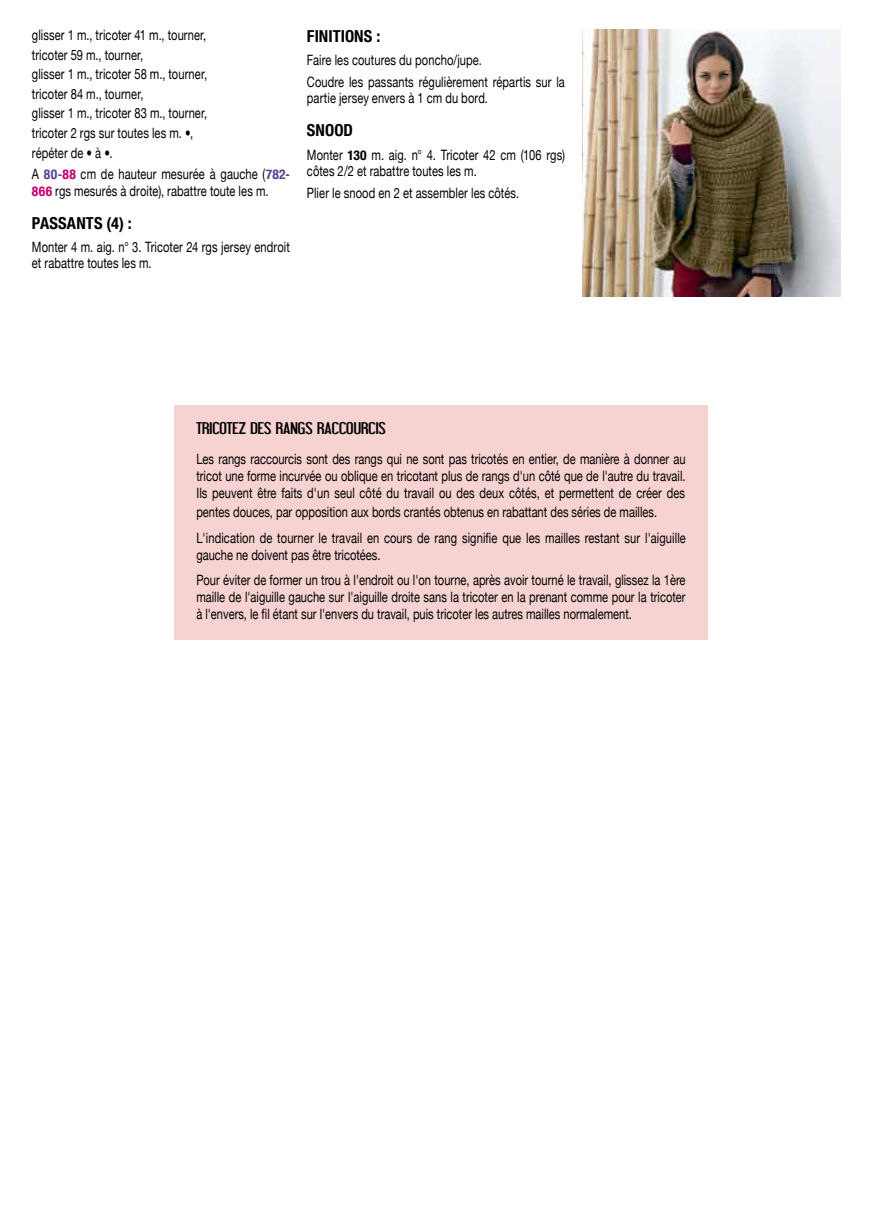
<style>
.page{position:relative;width:872px;height:1212px;background:#fff}
.page>*{position:absolute;margin:0;border:0;box-sizing:border-box;transform-origin:0 0}
.t1{font:700 condensed 16.5px "Helvetica Neue";letter-spacing:.005em;color:#000}
.t2{font:16.5px "Libel Suit";color:#000;scale:1.4 1}
.t3{font:14.25px/19.6px "Helvetica Neue";letter-spacing:.005em;color:#000;scale:.78 1}
.s1{font-weight:700;font-stretch:condensed;font-size:13.5px;color:#5a3f99}
.s2{font-weight:700;font-stretch:condensed;font-size:13.5px;color:#c6006f}
.s3{font-weight:700;font-stretch:condensed;font-size:13.5px}
</style>
<div class="page">
<div style="left:174px;top:405px;width:533px;height:235px;background:#f6d3d1"></div>
<img style="left:582px;top:30px;width:258px;height:266px">
<p class="t3" style="left:32px;top:25px;width:226px">glisser 1 m., tricoter 41 m., tourner, tricoter 59 m., tourner,<br>glisser 1 m., tricoter 58 m., tourner, tricoter 84 m., tourner,<br>glisser 1 m., tricoter 83 m., tourner, tricoter 2 rgs sur toutes les m. •, répéter de • à •.</p>
<p class="t3" style="left:32px;top:166px;width:332px;line-height:16.2px">A <span class="s1">80</span>-<span class="s2">88</span> cm de hauteur mesurée à gauche (<span class="s1">782</span>-<br><span class="s2">866</span> rgs mesurés à droite), rabattre toute les m.</p>
<p class="t1" style="left:32px;top:213px;width:101px">PASSANTS (4) :</p>
<p class="t3" style="left:32px;top:239px;width:332px;line-height:16.2px">Monter 4 m. aig. n° 3. Tricoter 24 rgs jersey endroit et rabattre toutes les m.</p>
<p class="t1" style="left:307px;top:26px;width:75px">FINITIONS :</p>
<p class="t3" style="left:307px;top:49px;width:332px;line-height:21.8px">Faire les coutures du poncho/jupe.<br>Coudre les passants régulièrement répartis sur la</p>
<p class="t3" style="left:307px;top:88px;width:233px">partie jersey envers à 1 cm du bord.</p>
<p class="t1" style="left:307px;top:120px;width:48px">SNOOD</p>
<p class="t3" style="left:307px;top:146px;width:332px;line-height:16.2px">Monter <span class="s3">130</span> m. aig. n° 4. Tricoter 42 cm (106 rgs) côtes 2/2 et rabattre toutes les m.</p>
<p class="t3" style="left:307px;top:182px;width:274px">Plier le snood en 2 et assembler les côtés.</p>
<p class="t2" style="left:196px;top:419px;width:137px">TRICOTEZ DES RANGS RACCOURCIS</p>
<p class="t3" style="left:196px;top:450px;width:628px;line-height:17.1px;text-align:justify">Les rangs raccourcis sont des rangs qui ne sont pas tricotés en entier, de manière à donner au tricot une forme incurvée ou oblique en tricotant plus de rangs d'un côté que de l'autre du travail.<br>Ils peuvent être faits d'un seul côté du travail ou des deux côtés, et permettent de créer des</p>
<p class="t3" style="left:196px;top:499px;width:629px;line-height:25.7px">pentes douces, par opposition aux bords crantés obtenus en rabattant des séries de mailles.<br>L'indication de tourner le travail en cours de rang signifie que les mailles restant sur l'aiguille</p>
<p class="t3" style="left:196px;top:541px;width:628px;line-height:25.7px">gauche ne doivent pas être tricotées.<br>Pour éviter de former un trou à l'endroit ou l'on tourne, après avoir tourné le travail, glissez la 1ère</p>
<p class="t3" style="left:196px;top:588px;width:628px;line-height:17.1px">maille de l'aiguille gauche sur l'aiguille droite sans la tricoter en la prenant comme pour la tricoter à l'envers, le fil étant sur l'envers du travail, puis tricoter les autres mailles normalement.</p>
</div>
